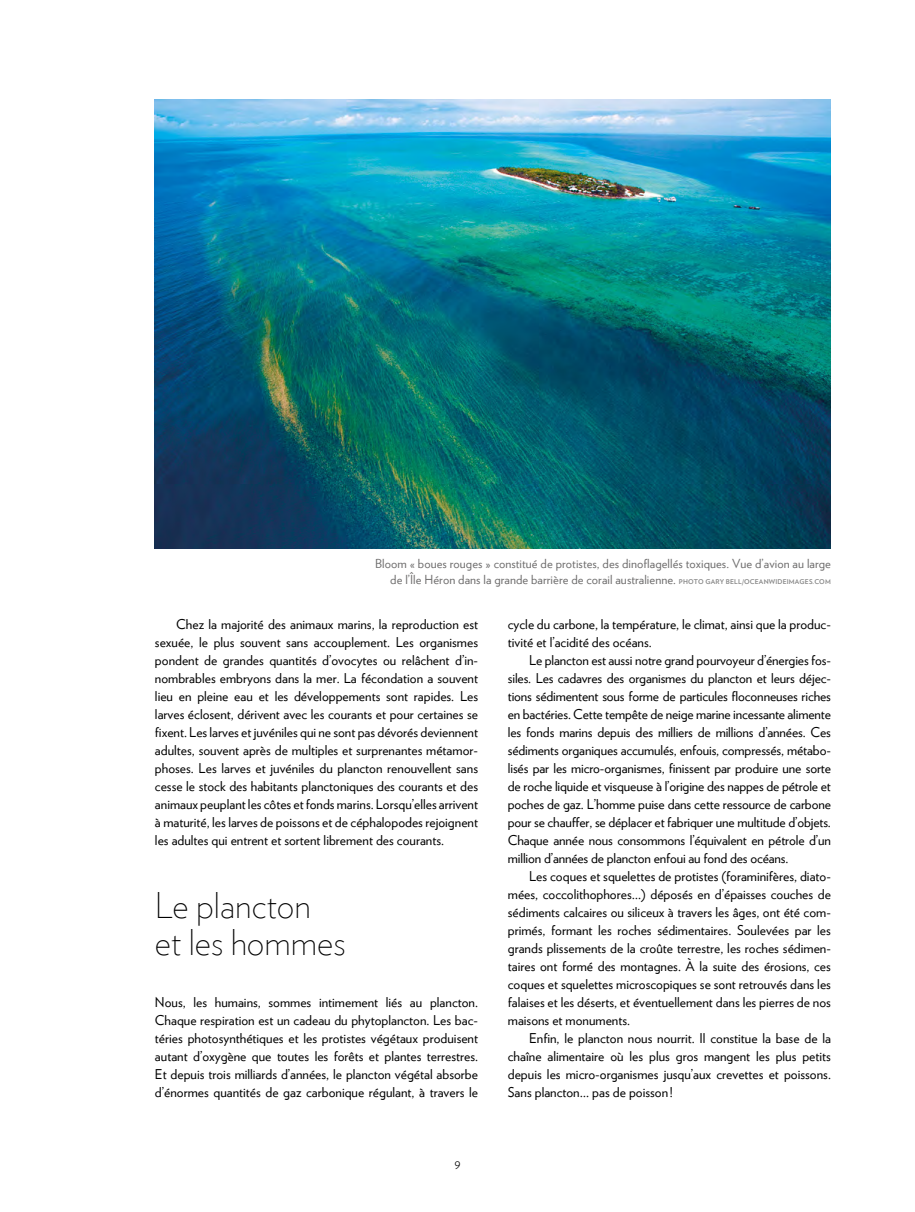
<style>
.page{position:relative;width:915px;height:1212px;background:#fff}
.page>*{position:absolute;margin:0;border:0;box-sizing:border-box;transform-origin:0 0}
.t1{font:200 35.4px/36.8px "Verlag";color:#000}
.t2{font:13.5px/18px "Verlag";color:#000;text-align:justify}
.t3{font:300 13.05px "Verlag";color:#000}
.t4{font:12.45px/15.8px "Verlag";letter-spacing:.005em;color:#706f6f;text-align:right}
.s1{font-weight:700;font-size:6.6px;color:#878787}
</style>
<div class="page">
<img style="left:155px;top:100px;width:675px;height:449px">
<p class="t4" style="left:375px;top:555px;width:457px">Bloom « boues rouges » constitué de protistes, des dinoflagellés toxiques. Vue d’avion au large de l’Île Héron dans la grande barrière de corail australienne. <span class="s1">PHOTO GARY BELL/OCEANWIDEIMAGES.COM</span></p>
<p class="t2" style="left:155px;top:615px;width:324px;text-indent:21px">Chez la majorité des animaux marins, la reproduction est sexuée, le plus souvent sans accouplement. Les organismes pondent de grandes quantités d’ovocytes ou relâchent d’in&shy;nombrables embryons dans la mer. La fécondation a souvent lieu en pleine eau et les développements sont rapides. Les larves éclosent, dérivent avec les courants et pour certaines se fixent. Les larves et juvéniles qui ne sont pas dévorés deviennent adultes, souvent après de multiples et surprenantes métamor&shy;phoses. Les larves et juvéniles du plancton renouvellent sans cesse le stock des habitants planctoniques des courants et des animaux peuplant les côtes et fonds marins. Lorsqu’elles arrivent à maturité, les larves de poissons et de céphalopodes rejoignent les adultes qui entrent et sortent librement des courants.</p>
<h1 class="t1" style="left:155px;top:885px;width:193px">Le plancton et les hommes</h1>
<p class="t2" style="left:155px;top:993px;width:324px">Nous, les humains, sommes intimement liés au plancton.<br>Chaque respiration est un cadeau du phytoplancton. Les bac&shy;téries photosynthétiques et les protistes végétaux produisent autant d’oxygène que toutes les forêts et plantes terrestres.<br>Et depuis trois milliards d’années, le plancton végétal absorbe d’énormes quantités de gaz carbonique régulant, à travers le</p>
<p class="t3" style="left:454px;top:1155px;width:8px">9</p>
<p class="t2" style="left:507px;top:615px;width:324px">cycle du carbone, la température, le climat, ainsi que la produc&shy;tivité et l’acidité des océans.</p>
<p class="t2" style="left:507px;top:651px;width:324px;text-indent:21px">Le plancton est aussi notre grand pourvoyeur d’énergies fos&shy;siles. Les cadavres des organismes du plancton et leurs déjec&shy;tions sédimentent sous forme de particules floconneuses riches en bactéries. Cette tempête de neige marine incessante alimente les fonds marins depuis des milliers de millions d’années. Ces sédiments organiques accumulés, enfouis, compressés, métabo&shy;lisés par les micro-organismes, finissent par produire une sorte de roche liquide et visqueuse à l’origine des nappes de pétrole et poches de gaz. L’homme puise dans cette ressource de carbone pour se chauffer, se déplacer et fabriquer une multitude d’objets.<br>Chaque année nous consommons l’équivalent en pétrole d’un million d’années de plancton enfoui au fond des océans.</p>
<p class="t2" style="left:507px;top:866px;width:324px;text-indent:21px">Les coques et squelettes de protistes (foraminifères, diato&shy;mées, coccolithophores…) déposés en d’épaisses couches de sédiments calcaires ou siliceux à travers les âges, ont été com&shy;primés, formant les roches sédimentaires. Soulevées par les grands plissements de la croûte terrestre, les roches sédimen&shy;taires ont formé des montagnes. À la suite des érosions, ces coques et squelettes microscopiques se sont retrouvés dans les falaises et les déserts, et éventuellement dans les pierres de nos maisons et monuments.</p>
<p class="t2" style="left:507px;top:1028px;width:324px;text-indent:21px">Enfin, le plancton nous nourrit. Il constitue la base de la chaîne alimentaire où les plus gros mangent les plus petits depuis les micro-organismes jusqu’aux crevettes et poissons.<br>Sans plancton… pas de poisson !</p>
</div>
